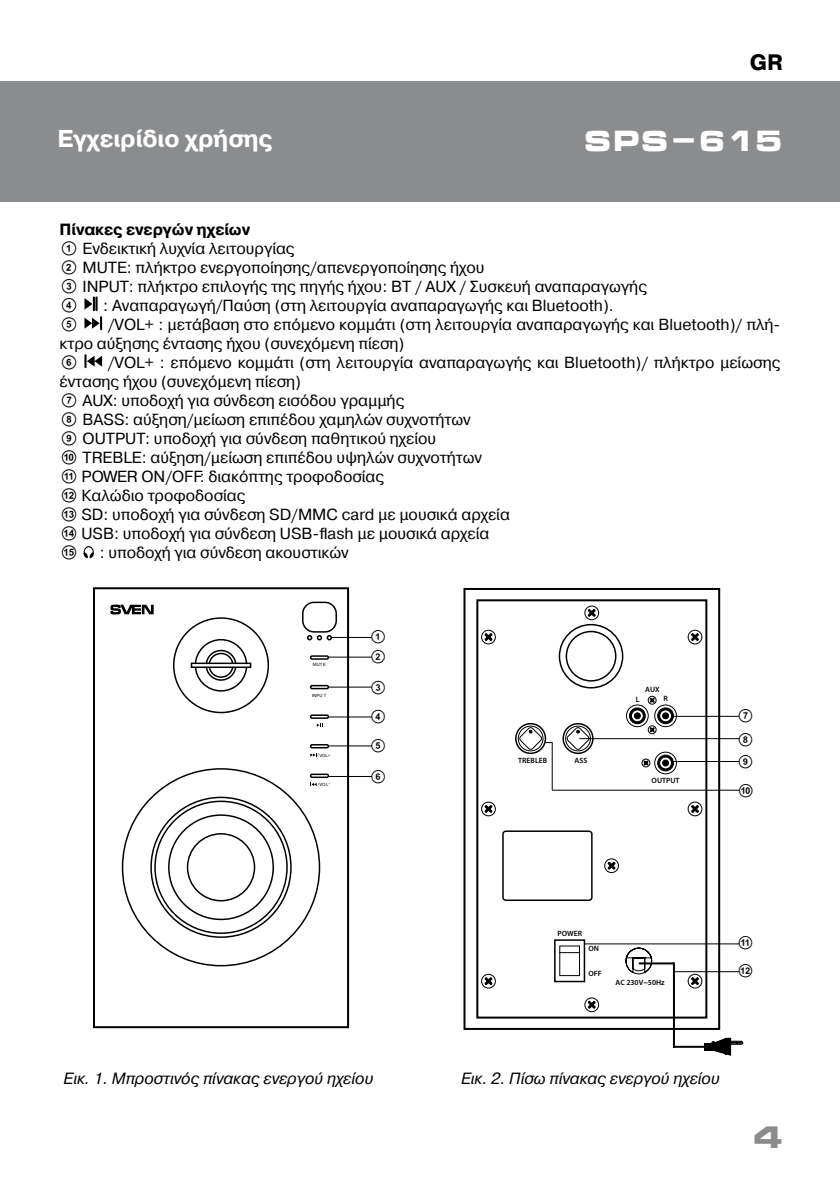
<style>
.page{position:relative;width:840px;height:1191px;background:#fff}
.page>*{position:absolute;margin:0;border:0;box-sizing:border-box;transform-origin:0 0}
.t1{font:700 30px "Micra";color:#8a8c8e}
.t2{font:29.2px "Minion Pro";color:#fff}
.t3{font:700 28.2px "Micra";color:#fff}
.t4{font:700 24.2px "Pragmatica";color:#fff}
.t5{font:700 22.2px "Pragmatica";color:#000}
.t6{font:italic 16.2px "Pragmatica";color:#000}
.t7{font:700 16.2px "Pragmatica";color:#000}
.t8{font:16px/19px "Pragmatica";color:#000}
.t9{font:16px "SVEN";color:#000}
.t10{font:15px/30.6px "SVEN";color:#000}
.t11{font:600 7.6px "Myriad Pro";color:#000}
.t12{font:4.4px "Pragmatica";color:#000}
.s1{font-family:"SVEN"}
</style>
<div class="page">
<div style="left:0;top:81px;width:839px;height:121px;background:#8a8c8e"></div>
<svg style="left:84px;top:296px;width:18px;height:34px"></svg>
<svg style="left:84px;top:354px;width:18px;height:14px"></svg>
<svg style="left:83px;top:546px;width:11px;height:12px"></svg>
<div style="left:93px;top:587px;width:256px;height:441px;border:2px solid #000"></div>
<svg style="left:121px;top:799px;width:170px;height:168px"></svg>
<svg style="left:149px;top:601px;width:188px;height:337px"></svg>
<svg style="left:110px;top:604px;width:44px;height:10px"></svg>
<svg style="left:316px;top:723px;width:7px;height:4px"></svg>
<svg style="left:310px;top:753px;width:8px;height:3px"></svg>
<svg style="left:310px;top:782px;width:9px;height:4px"></svg>
<hr style="left:327px;top:657px;width:44px;height:1px;background:#000">
<hr style="left:328px;top:687px;width:44px;height:1px;background:#000">
<hr style="left:328px;top:716px;width:43px;height:1px;background:#000">
<hr style="left:331px;top:637px;width:40px;height:1px;background:#000">
<hr style="left:328px;top:745px;width:44px;height:1px;background:#000">
<hr style="left:328px;top:776px;width:44px;height:1px;background:#000">
<hr style="left:665px;top:716px;width:73px;height:1px;background:#000">
<hr style="left:579px;top:738px;width:160px;height:1px;background:#000">
<hr style="left:665px;top:761px;width:73px;height:1px;background:#000">
<hr style="left:584px;top:943px;width:155px;height:1px;background:#000">
<svg style="left:463px;top:588px;width:257px;height:443px"></svg>
<div style="left:647px;top:696px;width:9px;height:8px;border:1px solid #000;border-radius:50%"></div>
<svg style="left:648px;top:697px;width:7px;height:6px"></svg>
<div style="left:647px;top:725px;width:9px;height:9px;border:1px solid #000;border-radius:50%"></div>
<svg style="left:648px;top:726px;width:7px;height:7px"></svg>
<div style="left:641px;top:758px;width:9px;height:9px;border:1px solid #000;border-radius:50%"></div>
<svg style="left:642px;top:759px;width:7px;height:7px"></svg>
<div style="left:604px;top:858px;width:14px;height:15px;border:1px solid #000;border-radius:50%"></div>
<svg style="left:606px;top:861px;width:10px;height:9px"></svg>
<div style="left:481px;top:629px;width:14px;height:15px;border:1px solid #000;border-radius:50%"></div>
<svg style="left:483px;top:632px;width:10px;height:10px"></svg>
<div style="left:687px;top:629px;width:15px;height:15px;border:1px solid #000;border-radius:50%"></div>
<svg style="left:689px;top:632px;width:10px;height:10px"></svg>
<div style="left:584px;top:605px;width:14px;height:15px;border:1px solid #000;border-radius:50%"></div>
<svg style="left:557px;top:608px;width:66px;height:81px"></svg>
<div style="left:584px;top:997px;width:14px;height:15px;border:1px solid #000;border-radius:50%"></div>
<svg style="left:586px;top:1000px;width:10px;height:9px"></svg>
<div style="left:481px;top:801px;width:14px;height:15px;border:1px solid #000;border-radius:50%"></div>
<svg style="left:483px;top:804px;width:10px;height:10px"></svg>
<div style="left:687px;top:801px;width:15px;height:15px;border:1px solid #000;border-radius:50%"></div>
<svg style="left:689px;top:804px;width:10px;height:10px"></svg>
<div style="left:481px;top:973px;width:14px;height:15px;border:1px solid #000;border-radius:50%"></div>
<svg style="left:483px;top:976px;width:10px;height:10px"></svg>
<div style="left:687px;top:973px;width:15px;height:15px;border:1px solid #000;border-radius:50%"></div>
<svg style="left:689px;top:976px;width:10px;height:10px"></svg>
<div style="left:653px;top:704px;width:23px;height:23px;border:1px solid #000;border-radius:50%"></div>
<svg style="left:657px;top:708px;width:16px;height:15px"></svg>
<div style="left:656px;top:707px;width:17px;height:17px;border:1px solid #000;border-radius:50%"></div>
<svg style="left:659px;top:710px;width:12px;height:11px"></svg>
<div style="left:658px;top:709px;width:13px;height:13px;border:1px solid #000;border-radius:50%"></div>
<svg style="left:662px;top:713px;width:6px;height:6px"></svg>
<div style="left:661px;top:712px;width:7px;height:7px;border:1px solid #000;border-radius:50%"></div>
<div style="left:653px;top:751px;width:23px;height:23px;border:1px solid #000;border-radius:50%"></div>
<svg style="left:657px;top:755px;width:16px;height:16px"></svg>
<div style="left:656px;top:754px;width:17px;height:17px;border:1px solid #000;border-radius:50%"></div>
<svg style="left:659px;top:757px;width:12px;height:12px"></svg>
<div style="left:658px;top:756px;width:13px;height:13px;border:1px solid #000;border-radius:50%"></div>
<svg style="left:662px;top:760px;width:6px;height:6px"></svg>
<div style="left:661px;top:759px;width:7px;height:7px;border:1px solid #000;border-radius:50%"></div>
<div style="left:625px;top:704px;width:23px;height:23px;border:1px solid #000;border-radius:50%"></div>
<div style="left:629px;top:708px;width:16px;height:15px;background:#080808;border-radius:50%"></div>
<div style="left:628px;top:707px;width:17px;height:17px;border:1px solid #000;border-radius:50%"></div>
<svg style="left:631px;top:710px;width:12px;height:11px"></svg>
<div style="left:630px;top:709px;width:13px;height:13px;border:1px solid #000;border-radius:50%"></div>
<svg style="left:634px;top:713px;width:6px;height:6px"></svg>
<div style="left:633px;top:712px;width:7px;height:7px;border:1px solid #000;border-radius:50%"></div>
<div style="left:515px;top:723px;width:31px;height:31px;border:2px solid #000;border-radius:50%"></div>
<div style="left:562px;top:723px;width:31px;height:31px;border:2px solid #000;border-radius:50%"></div>
<svg style="left:564px;top:725px;width:27px;height:27px"></svg>
<div style="left:553px;top:939px;width:32px;height:43px;border:2px solid #000"></div>
<svg style="left:558px;top:945px;width:94px;height:31px"></svg>
<div style="left:502px;top:830px;width:90px;height:71px;border:2px solid #000;border-radius:3px"></div>
<hr style="left:552px;top:790px;width:187px;height:1px;background:#000">
<svg style="left:517px;top:725px;width:35px;height:27px"></svg>
<hr style="left:551px;top:742px;width:1px;height:48px;background:#000">
<hr style="left:673px;top:971px;width:66px;height:1px;background:#000">
<svg style="left:703px;top:1037px;width:39px;height:18px"></svg>
<hr style="left:672px;top:1045px;width:32px;height:2px;background:#000">
<hr style="left:638px;top:962px;width:35px;height:2px;background:#000">
<hr style="left:672px;top:962px;width:2px;height:86px;background:#000">
<h3 class="t5" style="left:749px;top:47px;width:35px">GR</h3>
<h3 class="t4" style="left:58px;top:123px;width:216px">Εγχειρίδιο χρήσης</h3>
<h3 class="t3" style="left:583px;top:126px;width:201px">SPS-615</h3>
<h3 class="t4" style="left:58px;top:123px;width:278px">Lietotāja rokasgrāmata</h3>
<h2 class="t2" style="left:690px;top:123px;width:93px">MS-302</h2>
<p class="t7" style="left:60px;top:219px;width:192px">Πίνακες ενεργών ηχείων</p>
<p class="t8" style="left:60px;top:239px;width:588px"><span class="s1">A</span> Ενδεικτική λυχνία λειτουργίας<br><span class="s1">B</span> MUTE: πλήκτρο ενεργοποίησης/απενεργοποίησης ήχου<br><span class="s1">C</span> INPUT: πλήκτρο επιλογής της πηγής ήχου: BT / AUX / Συσκευή αναπαραγωγής</p>
<p class="t9" style="left:60px;top:296px;width:21px">D</p>
<p class="t8" style="left:103px;top:296px;width:512px">: Αναπαραγωγή/Παύση (στη λειτουργία αναπαραγωγής και Bluetooth).</p>
<p class="t9" style="left:60px;top:315px;width:21px">E</p>
<p class="t8" style="left:60px;top:315px;width:722px;text-indent:48px">/VOL+ : μετάβαση στο επόμενο κομμάτι (στη λειτουργία αναπαραγωγής και Bluetooth)/ πλή&shy;κτρο αύξησης έντασης ήχου (συνεχόμενη πίεση)</p>
<p class="t9" style="left:60px;top:353px;width:21px">F</p>
<p class="t8" style="left:60px;top:353px;width:722px;text-indent:48px">/VOL+ : επόμενο κομμάτι (στη λειτουργία αναπαραγωγής και Bluetooth)/ πλήκτρο μείωσης έντασης ήχου (συνεχόμενη πίεση)<br><span class="s1">G</span> AUX: υποδοχή για σύνδεση εισόδου γραμμής<br><span class="s1">H</span> BASS: αύξηση/μείωση επιπέδου χαμηλών συχνοτήτων<br><span class="s1">I</span> OUTPUT: υποδοχή για σύνδεση παθητικού ηχείου<br><span class="s1">J</span> TREBLE: αύξηση/μείωση επιπέδου υψηλών συχνοτήτων<br><span class="s1">K</span> POWER ON/OFF: διακόπτης τροφοδοσίας<br><span class="s1">L</span> Καλώδιο τροφοδοσίας<br><span class="s1">M</span> SD: υποδοχή για σύνδεση SD/MMC card με μουσικά αρχεία<br><span class="s1">N</span> USB: υποδοχή για σύνδεση USB-flash με μουσικά αρχεία</p>
<p class="t9" style="left:60px;top:543px;width:20px">O</p>
<p class="t8" style="left:100px;top:543px;width:250px">: υποδοχή για σύνδεση ακουστικών</p>
<p class="t12" style="left:312px;top:661px;width:15px">MUT E</p>
<p class="t12" style="left:312px;top:693px;width:16px">INPU T</p>
<p class="t12" style="left:319px;top:752px;width:12px">VOL+</p>
<p class="t12" style="left:319px;top:782px;width:13px">VOL-</p>
<p class="t10" style="left:369px;top:621px;width:20px">A</p>
<p class="t10" style="left:369px;top:641px;width:20px">B</p>
<p class="t10" style="left:369px;top:672px;width:20px">C</p>
<p class="t10" style="left:369px;top:702px;width:20px">D</p>
<p class="t10" style="left:369px;top:730px;width:20px">E<br>F</p>
<p class="t11" style="left:518px;top:755px;width:30px">TREBLEB</p>
<p class="t11" style="left:574px;top:755px;width:14px">ASS</p>
<p class="t11" style="left:645px;top:685px;width:16px">AUX</p>
<p class="t11" style="left:635px;top:694px;width:5px">L</p>
<p class="t11" style="left:663px;top:694px;width:6px">R</p>
<p class="t11" style="left:651px;top:775px;width:29px">OUTPUT</p>
<p class="t10" style="left:736px;top:700px;width:20px">G</p>
<p class="t10" style="left:736px;top:724px;width:20px">H</p>
<p class="t10" style="left:736px;top:746px;width:20px">I</p>
<p class="t10" style="left:736px;top:775px;width:20px">J</p>
<p class="t11" style="left:557px;top:928px;width:26px">POWER</p>
<p class="t11" style="left:588px;top:944px;width:12px">ON</p>
<p class="t11" style="left:588px;top:968px;width:15px">OFF</p>
<p class="t11" style="left:615px;top:977px;width:51px">AC 230V~50Hz</p>
<p class="t10" style="left:736px;top:927px;width:19px">K</p>
<p class="t10" style="left:736px;top:955px;width:19px">L</p>
<p class="t6" style="left:64px;top:1068px;width:311px">Εικ. 1. Μπροστινός πίνακας ενεργού ηχείου</p>
<p class="t6" style="left:461px;top:1068px;width:260px">Εικ. 2. Πίσω πίνακας ενεργού ηχείου</p>
<h1 class="t1" style="left:752px;top:1121px;width:32px">4</h1>
</div>
